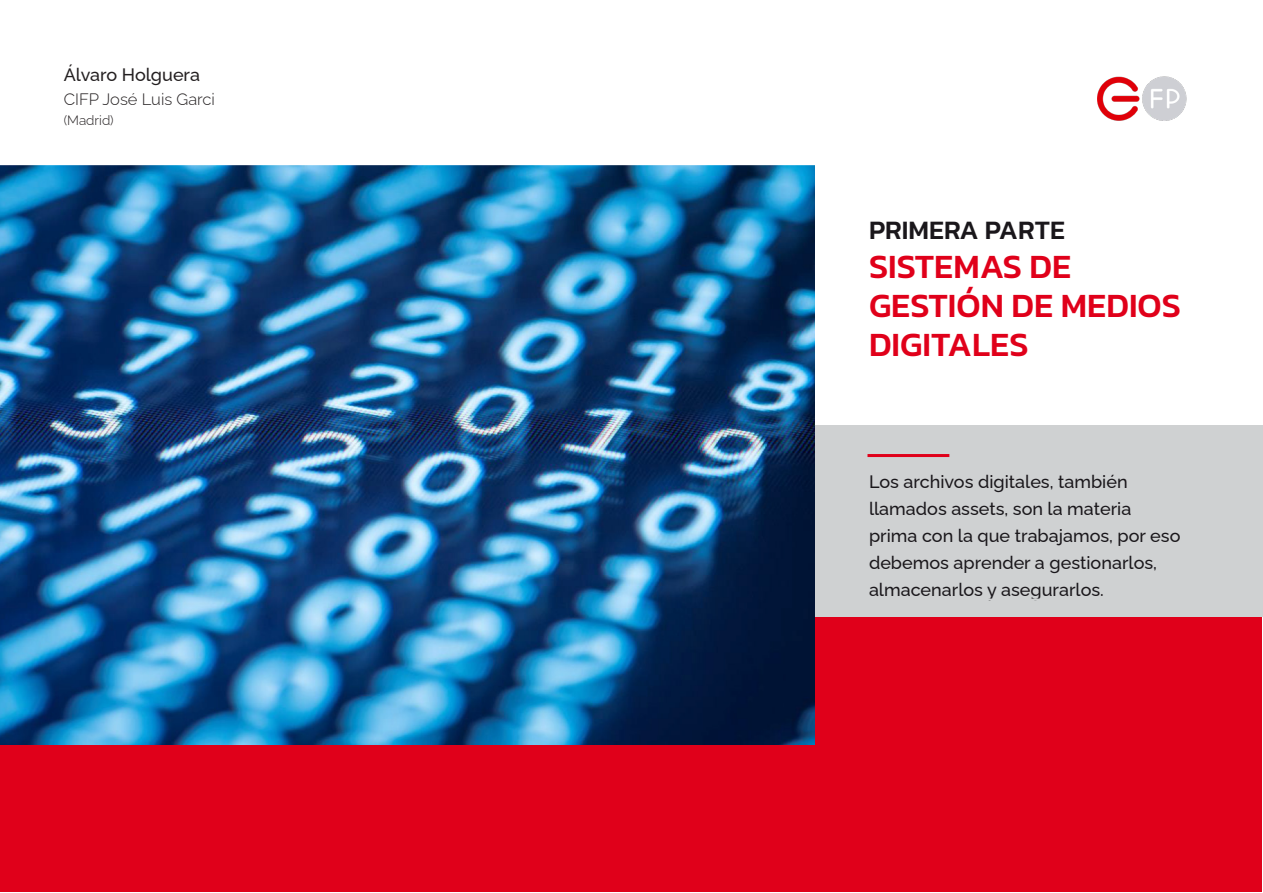
<style>
.page{position:relative;width:1263px;height:893px;background:#fff}
.page>*{position:absolute;margin:0;border:0;box-sizing:border-box;transform-origin:0 0}
.Título_principal{font:500 34.5px/39px "Kanit";color:#e0001a}
.Título_principal-2{font:500 27px "Kanit";color:#1a171b}
.Subtitulo{font:500 18px/27px "Raleway";color:#1a171b}
.t1{font:500 18px "Raleway";color:#231f20}
.t2{font:300 16.5px "Raleway";color:#231f20}
.t3{font:300 13.5px "Raleway";color:#231f20}
</style>
<div class="page">
<div style="left:1px;top:614px;width:1261px;height:278px;background:#e0001a"></div>
<div style="left:0;top:425px;width:1262px;height:192px;background:#cfd1d2"></div>
<hr style="left:867px;top:454px;width:82px;height:3px;background:#e0001a">
<img style="left:1097px;top:76px;width:90px;height:45px">
<img style="left:0;top:166px;width:815px;height:578px">
<p class="t1" style="left:64px;top:60px;width:138px">Álvaro Holguera</p>
<p class="t2" style="left:64px;top:86px;width:153px">CIFP José Luis Garci</p>
<p class="t3" style="left:64px;top:110px;width:51px">(Madrid)</p>
<p class="Título_principal-2" style="left:869px;top:210px;width:197px">PRIMERA PARTE</p>
<p class="Título_principal" style="left:869px;top:246px;width:313px">SISTEMAS DE<br>GESTIÓN DE MEDIOS<br>DIGITALES</p>
<p class="Subtitulo" style="left:869px;top:466px;width:313px">Los archivos digitales, también llamados assets, son la materia prima con la que trabajamos, por eso debemos aprender a gestionarlos, almacenarlos y asegurarlos.</p>
</div>
